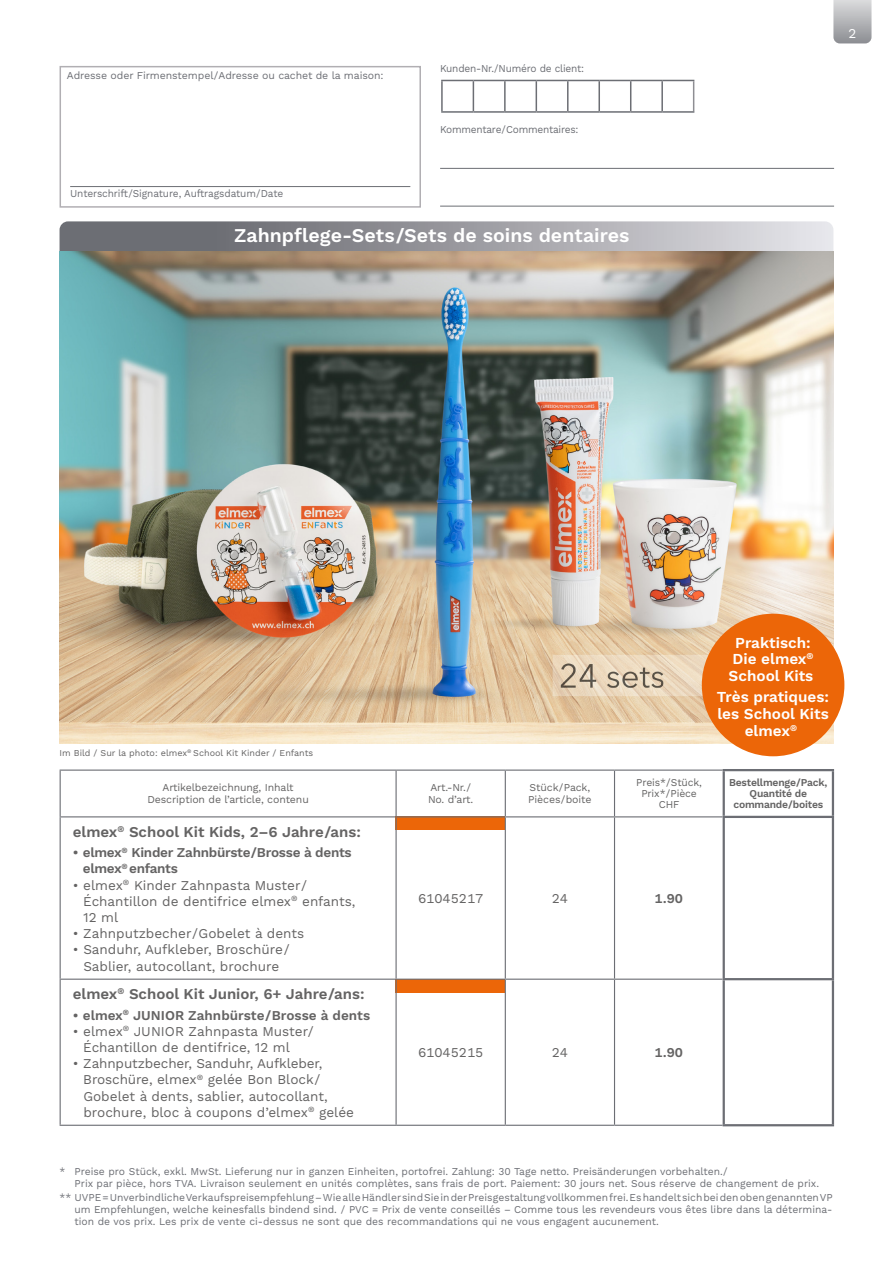
<style>
.page{position:relative;width:893px;height:1263px;background:#fff}
.page>*{position:absolute;margin:0;border:0;box-sizing:border-box;transform-origin:0 0}
.t1{font:600 19.5px "Work Sans";color:#fff}
.t2{font:600 15.3px/16.8px "Work Sans";color:#fff;text-align:center}
.t3{font:600 15px "Work Sans";color:#646363}
.t4{font:13.5px/16.2px "Work Sans";color:#646363}
.t5{font:600 13.5px/16.2px "Work Sans";letter-spacing:-.02em;color:#646363}
.t6{font:600 13.5px "Work Sans";color:#646363}
.t7{font:13.5px "Work Sans";color:#fff}
.t8{font:10.5px/12px "Work Sans";color:#6c6e74}
.t9{font:10.5px/11.2px "Work Sans";letter-spacing:-.01em;color:#646363;text-align:center}
.t10{font:10.5px "Work Sans";letter-spacing:-.02em;color:#6c6e74;scale:.96 1}
.t11{font:600 10.5px/11.2px "Work Sans";letter-spacing:-.02em;color:#646363;text-align:center}
.t12{font:10.5px "Work Sans";color:#6c6e74;scale:.96 1}
.t13{font:9px "Work Sans";color:#646363}
</style>
<div class="page">
<div style="left:395px;top:817px;width:110px;height:13px;background:#ec6608"></div>
<div style="left:395px;top:979px;width:110px;height:14px;background:#ec6608"></div>
<svg style="left:833px;top:0;width:38px;height:43px;background:#b5b6b9"></svg>
<svg style="left:60px;top:221px;width:773px;height:30px;background:#9d9da2"></svg>
<hr style="left:60px;top:771px;width:1px;height:45px;background:#6c6e74">
<hr style="left:60px;top:769px;width:336px;height:2px;background:#6c6e74">
<hr style="left:60px;top:816px;width:336px;height:1px;background:#6c6e74">
<hr style="left:395px;top:771px;width:2px;height:45px;background:#6c6e74">
<hr style="left:396px;top:769px;width:109px;height:2px;background:#6c6e74">
<hr style="left:396px;top:816px;width:109px;height:1px;background:#6c6e74">
<hr style="left:505px;top:771px;width:1px;height:45px;background:#6c6e74">
<hr style="left:505px;top:769px;width:109px;height:2px;background:#6c6e74">
<hr style="left:505px;top:816px;width:109px;height:1px;background:#6c6e74">
<hr style="left:614px;top:771px;width:1px;height:45px;background:#6c6e74">
<hr style="left:614px;top:769px;width:109px;height:2px;background:#6c6e74">
<hr style="left:614px;top:816px;width:109px;height:1px;background:#6c6e74">
<hr style="left:723px;top:771px;width:2px;height:45px;background:#6c6e74">
<hr style="left:723px;top:769px;width:111px;height:2px;background:#6c6e74">
<hr style="left:723px;top:816px;width:111px;height:2px;background:#6c6e74">
<hr style="left:832px;top:771px;width:2px;height:45px;background:#6c6e74">
<hr style="left:60px;top:817px;width:1px;height:161px;background:#6c6e74">
<hr style="left:395px;top:817px;width:2px;height:161px;background:#6c6e74">
<hr style="left:505px;top:817px;width:1px;height:161px;background:#6c6e74">
<hr style="left:614px;top:817px;width:1px;height:161px;background:#6c6e74">
<hr style="left:723px;top:818px;width:2px;height:160px;background:#6c6e74">
<hr style="left:832px;top:818px;width:2px;height:160px;background:#6c6e74">
<hr style="left:60px;top:980px;width:1px;height:145px;background:#6c6e74">
<hr style="left:60px;top:978px;width:336px;height:2px;background:#6c6e74">
<hr style="left:60px;top:1125px;width:336px;height:1px;background:#6c6e74">
<hr style="left:395px;top:980px;width:2px;height:145px;background:#6c6e74">
<hr style="left:396px;top:978px;width:109px;height:2px;background:#6c6e74">
<hr style="left:396px;top:1125px;width:109px;height:1px;background:#6c6e74">
<hr style="left:505px;top:980px;width:1px;height:145px;background:#6c6e74">
<hr style="left:505px;top:978px;width:109px;height:2px;background:#6c6e74">
<hr style="left:505px;top:1125px;width:109px;height:1px;background:#6c6e74">
<hr style="left:614px;top:980px;width:1px;height:145px;background:#6c6e74">
<hr style="left:614px;top:978px;width:109px;height:2px;background:#6c6e74">
<hr style="left:614px;top:1125px;width:109px;height:1px;background:#6c6e74">
<hr style="left:723px;top:980px;width:2px;height:144px;background:#6c6e74">
<hr style="left:723px;top:978px;width:111px;height:2px;background:#6c6e74">
<hr style="left:723px;top:1124px;width:111px;height:2px;background:#6c6e74">
<hr style="left:832px;top:980px;width:2px;height:144px;background:#6c6e74">
<div style="left:60px;top:66px;width:361px;height:142px;border:2px solid #b1afb3"></div>
<hr style="left:70px;top:186px;width:340px;height:1px;background:#6c6e74">
<hr style="left:441px;top:80px;width:32px;height:1px;background:#6c6e74">
<hr style="left:473px;top:80px;width:32px;height:1px;background:#6c6e74">
<hr style="left:441px;top:81px;width:2px;height:30px;background:#6c6e74">
<hr style="left:473px;top:81px;width:1px;height:30px;background:#6c6e74">
<hr style="left:441px;top:111px;width:32px;height:2px;background:#6c6e74">
<hr style="left:473px;top:111px;width:32px;height:2px;background:#6c6e74">
<hr style="left:504px;top:81px;width:2px;height:30px;background:#6c6e74">
<hr style="left:505px;top:80px;width:31px;height:1px;background:#6c6e74">
<hr style="left:536px;top:80px;width:32px;height:1px;background:#6c6e74">
<hr style="left:568px;top:80px;width:31px;height:1px;background:#6c6e74">
<hr style="left:599px;top:80px;width:32px;height:1px;background:#6c6e74">
<hr style="left:631px;top:80px;width:31px;height:1px;background:#6c6e74">
<hr style="left:536px;top:81px;width:1px;height:30px;background:#6c6e74">
<hr style="left:567px;top:81px;width:1px;height:30px;background:#6c6e74">
<hr style="left:598px;top:81px;width:2px;height:30px;background:#6c6e74">
<hr style="left:630px;top:81px;width:1px;height:30px;background:#6c6e74">
<hr style="left:505px;top:111px;width:31px;height:2px;background:#6c6e74">
<hr style="left:536px;top:111px;width:32px;height:2px;background:#6c6e74">
<hr style="left:568px;top:111px;width:31px;height:2px;background:#6c6e74">
<hr style="left:599px;top:111px;width:32px;height:2px;background:#6c6e74">
<hr style="left:631px;top:111px;width:31px;height:2px;background:#6c6e74">
<hr style="left:661px;top:81px;width:2px;height:30px;background:#6c6e74">
<hr style="left:662px;top:80px;width:32px;height:1px;background:#6c6e74">
<hr style="left:693px;top:81px;width:1px;height:30px;background:#8e8e93">
<hr style="left:662px;top:111px;width:32px;height:2px;background:#6c6e74">
<hr style="left:440px;top:206px;width:394px;height:1px;background:#6c6e74">
<hr style="left:440px;top:168px;width:394px;height:1px;background:#6c6e74">
<img style="left:60px;top:251px;width:773px;height:492px">
<div style="left:702px;top:614px;width:142px;height:142px;background:#ec6608;border-radius:50%"></div>
<p class="t8" style="left:67px;top:70px;width:318px">Adresse oder Firmenstempel/Adresse ou cachet de la maison:</p>
<p class="t12" style="left:70px;top:187px;width:224px">Unterschrift/Signature, Auftragsdatum/Date</p>
<p class="t10" style="left:440px;top:62px;width:152px">Kunden-Nr./Numéro de client:</p>
<p class="t10" style="left:440px;top:123px;width:146px">Kommentare/Commentaires:</p>
<h1 class="t1" style="left:234px;top:224px;width:397px">Zahnpflege-Sets/Sets de soins dentaires</h1>
<p class="t7" style="left:848px;top:26px;width:9px">2</p>
<p class="t13" style="left:60px;top:748px;width:255px">Im Bild / Sur la photo: elmex<sup>®</sup> School Kit Kinder / Enfants</p>
<h2 class="t2" style="left:728px;top:635px;width:87px">Praktisch:<br>Die elmex<sup>®<br></sup>School Kits</h2>
<h2 class="t2" style="left:717px;top:689px;width:114px">Très pratiques: les School Kits elmex<sup>®</sup></h2>
<p class="t9" style="left:147px;top:783px;width:163px">Artikelbezeichnung, Inhalt<br>Description de l’article, contenu</p>
<p class="t9" style="left:428px;top:783px;width:47px;text-align:left">Art.-Nr./<br>No. d’art.</p>
<p class="t9" style="left:528px;top:783px;width:65px;text-align:left">Stück/Pack,<br>Pièces/boite</p>
<p class="t9" style="left:636px;top:777px;width:67px">Preis*/Stück,<br>Prix*/Pièce<br>CHF</p>
<p class="t11" style="left:729px;top:777px;width:100px">Bestellmenge/Pack,<br>Quantité de commande/boites</p>
<h3 class="t3" style="left:73px;top:823px;width:289px">elmex<sup>®</sup> School Kit Kids, 2–6 Jahre/ans:</h3>
<p class="t5" style="left:83px;top:845px;width:270px;text-indent:-10px">• elmex<sup>®</sup> Kinder Zahnbürste/Brosse à dents elmex<sup>®</sup> enfants</p>
<p class="t4" style="left:83px;top:877px;width:274px;text-indent:-10px">• elmex<sup>®</sup> Kinder Zahnpasta Muster/<br>Échantillon de dentifrice elmex<sup>®</sup> enfants,<br>12 ml</p>
<p class="t4" style="left:73px;top:926px;width:233px">• Zahnputzbecher/Gobelet à dents</p>
<p class="t4" style="left:73px;top:942px;width:218px;text-align:center">• Sanduhr, Aufkleber, Broschüre/<br>Sablier, autocollant, brochure</p>
<p class="t4" style="left:418px;top:891px;width:67px">61045217</p>
<p class="t4" style="left:552px;top:891px;width:18px">24</p>
<p class="t5" style="left:655px;top:891px;width:30px">1.90</p>
<h3 class="t3" style="left:73px;top:985px;width:293px">elmex<sup>®</sup> School Kit Junior, 6+ Jahre/ans:</h3>
<p class="t6" style="left:73px;top:1007px;width:299px">• elmex<sup>®</sup> JUNIOR Zahnbürste/Brosse à dents</p>
<p class="t4" style="left:83px;top:1024px;width:232px;text-indent:-10px">• elmex<sup>®</sup> JUNIOR Zahnpasta Muster/<br>Échantillon de dentifrice, 12 ml</p>
<p class="t4" style="left:83px;top:1056px;width:272px;text-indent:-10px">• Zahnputzbecher, Sanduhr, Aufkleber, Broschüre, elmex<sup>®</sup> gelée Bon Block/ Gobelet à dents, sablier, autocollant, brochure, bloc à coupons d’elmex<sup>®</sup> gelée</p>
<p class="t4" style="left:418px;top:1045px;width:67px">61045215</p>
<p class="t4" style="left:552px;top:1045px;width:18px">24</p>
<p class="t5" style="left:655px;top:1045px;width:30px">1.90</p>
<p class="t8" style="left:75px;top:1165px;width:746px;text-indent:-15px">* Preise pro Stück, exkl. MwSt. Lieferung nur in ganzen Einheiten, portofrei. Zahlung: 30 Tage netto. Preisänderungen vorbehalten./<br>Prix par pièce, hors TVA. Livraison seulement en unités complètes, sans frais de port. Paiement: 30 jours net. Sous réserve de changement de prix.</p>
<p class="t8" style="left:75px;top:1191px;width:760px;text-align:justify;text-indent:-15px">** UVPE = Unverbindliche Verkaufspreisempfehlung – Wie alle Händler sind Sie in der Preisgestaltung vollkommen frei. Es handelt sich bei den oben genannten VP um Empfehlungen, welche keinesfalls bindend sind. / PVC = Prix de vente conseillés – Comme tous les revendeurs vous êtes libre dans la détermina&shy;tion de vos prix. Les prix de vente ci-dessus ne sont que des recommandations qui ne vous engagent aucunement.</p>
</div>
